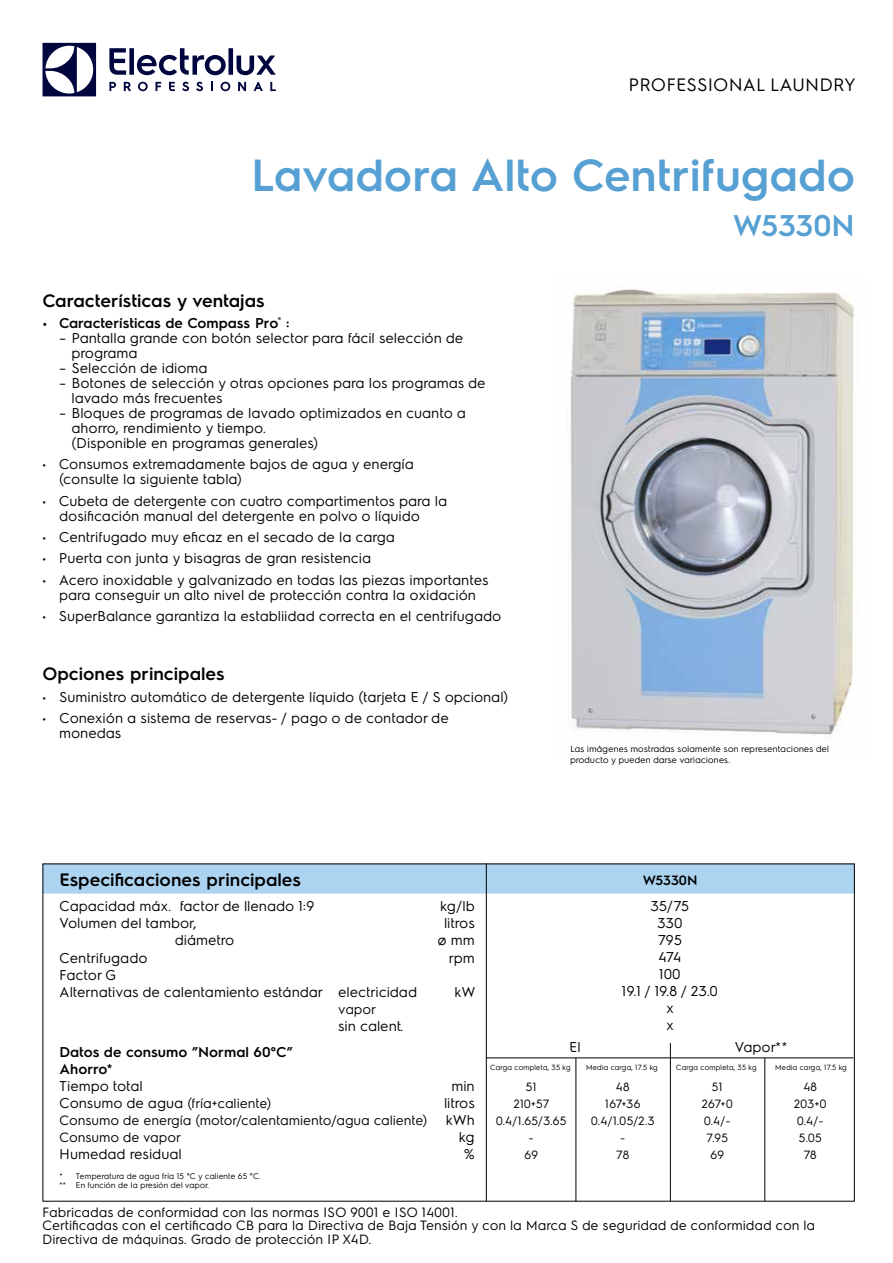
<style>
.page{position:relative;width:893px;height:1263px;background:#fff}
.page>*{position:absolute;margin:0;border:0;box-sizing:border-box;transform-origin:0 0}
.t1{font:600 45px "Electrolux Sans";color:#56a0d3}
.t2{font:600 30px "Electrolux Sans";color:#56a0d3}
.t3{font:600 18px "Electrolux Sans";color:#000}
.t4{font:18px "Electrolux Sans";color:#000}
.t5{font:14.25px/17.1px "Electrolux Sans";color:#000}
.t6{font:600 14.25px/17.1px "Electrolux Sans";color:#000}
.t7{font:13.5px/13.5px "Electrolux Sans";color:#000}
.t8{font:600 13.5px "Electrolux Sans";color:#000}
.t9{font:12px "Electrolux Sans";color:#000}
.t10{font:9px/10.8px "Electrolux Sans";color:#000}
.t11{font:8.25px/8.9px "Electrolux Sans";color:#000}
.t12{font:7.5px "Electrolux Sans";color:#000}
.s1{font-size:14.25px}
</style>
<div class="page">
<svg style="left:43px;top:43px;width:53px;height:53px"></svg>
<svg style="left:109px;top:48px;width:167px;height:27px"></svg>
<svg style="left:270px;top:82px;width:6px;height:9px"></svg>
<svg style="left:221px;top:82px;width:9px;height:9px"></svg>
<svg style="left:211px;top:82px;width:2px;height:9px"></svg>
<svg style="left:196px;top:82px;width:7px;height:9px"></svg>
<svg style="left:182px;top:82px;width:7px;height:9px"></svg>
<svg style="left:169px;top:82px;width:6px;height:9px"></svg>
<svg style="left:156px;top:82px;width:5px;height:9px"></svg>
<svg style="left:138px;top:82px;width:10px;height:9px"></svg>
<svg style="left:124px;top:82px;width:7px;height:9px"></svg>
<svg style="left:109px;top:82px;width:7px;height:9px"></svg>
<svg style="left:254px;top:82px;width:9px;height:9px"></svg>
<svg style="left:238px;top:82px;width:8px;height:9px"></svg>
<img style="left:569px;top:289px;width:286px;height:446px">
<div style="left:45px;top:865px;width:808px;height:28px;background:#acd4f1"></div>
<hr style="left:486px;top:863px;width:1px;height:338px;background:#000">
<hr style="left:486px;top:1057px;width:368px;height:1px;background:#000">
<hr style="left:575px;top:1058px;width:1px;height:143px;background:#000">
<hr style="left:670px;top:1043px;width:1px;height:158px;background:#000">
<hr style="left:764px;top:1058px;width:1px;height:143px;background:#000">
<p class="t4" style="left:629px;top:72px;width:229px">PROFESSIONAL LAUNDRY</p>
<h1 class="t1" style="left:251px;top:143px;width:605px">Lavadora Alto Centrifugado</h1>
<h2 class="t2" style="left:733px;top:204px;width:123px">W5330N</h2>
<p class="t3" style="left:42px;top:288px;width:224px">Características y ventajas</p>
<p class="t6" style="left:42px;top:313px;width:248px">• Características de Compass Pro<sup>®</sup> :</p>
<p class="t5" style="left:72px;top:329px;width:393px;line-height:15px;text-indent:-12px">– Pantalla grande con botón selector para fácil selección de programa</p>
<p class="t5" style="left:59px;top:358px;width:150px">– Selección de idioma</p>
<p class="t5" style="left:72px;top:374px;width:416px;line-height:15px;text-indent:-12px">– Botones de selección y otras opciones para los programas de lavado más frecuentes</p>
<p class="t5" style="left:72px;top:404px;width:396px;line-height:15px;text-indent:-12px">– Bloques de programas de lavado optimizados en cuanto a ahorro, rendimiento y tiempo.<br>(Disponible en programas generales)</p>
<p class="t5" style="left:59px;top:456px;width:356px;line-height:15px;text-indent:-17px">• Consumos extremadamente bajos de agua y energía (consulte la siguiente tabla)</p>
<p class="t5" style="left:59px;top:492px;width:390px;line-height:15px;text-indent:-17px">• Cubeta de detergente con cuatro compartimentos para la dosificación manual del detergente en polvo o líquido</p>
<p class="t5" style="left:42px;top:528px;width:354px">• Centrifugado muy eficaz en el secado de la carga</p>
<p class="t5" style="left:42px;top:549px;width:331px">• Puerta con junta y bisagras de gran resistencia</p>
<p class="t5" style="left:42px;top:571px;width:448px;line-height:15px;text-align:center">• Acero inoxidable y galvanizado en todas las piezas importantes para conseguir un alto nivel de protección contra la oxidación</p>
<p class="t5" style="left:42px;top:607px;width:461px">• SuperBalance garantiza la establiidad correcta en el centrifugado</p>
<p class="t3" style="left:42px;top:661px;width:184px">Opciones principales</p>
<p class="t5" style="left:42px;top:687px;width:468px">• Suministro automático de detergente líquido (tarjeta E / S opcional)</p>
<p class="t5" style="left:59px;top:710px;width:391px;line-height:15px;text-indent:-17px">• Conexión a sistema de reservas- / pago o de contador de monedas</p>
<p class="t3" style="left:60px;top:867px;width:243px">Especificaciones principales</p>
<p class="t5" style="left:60px;top:897px;width:257px">Capacidad máx. factor de llenado 1:9</p>
<p class="t5" style="left:441px;top:897px;width:36px">kg/lb</p>
<p class="t5" style="left:60px;top:914px;width:139px">Volumen del tambor,</p>
<p class="t5" style="left:444px;top:914px;width:32px">litros</p>
<p class="t5" style="left:175px;top:931px;width:61px">diámetro</p>
<p class="t5" style="left:438px;top:931px;width:39px">ø mm</p>
<p class="t5" style="left:60px;top:948px;width:90px">Centrifugado</p>
<p class="t5" style="left:449px;top:948px;width:27px">rpm</p>
<p class="t5" style="left:60px;top:965px;width:359px">Factor G<br>Alternativas de calentamiento estándar electricidad</p>
<p class="t5" style="left:455px;top:982px;width:22px">kW</p>
<p class="t7" style="left:339px;top:1001px;width:39px">vapor</p>
<p class="t5" style="left:339px;top:1016px;width:66px">sin calent.</p>
<p class="t10" style="left:570px;top:743px;width:260px">Las imágenes mostradas solamente son representaciones del producto y pueden darse variaciones.</p>
<p class="t8" style="left:643px;top:871px;width:56px">W5330N</p>
<p class="t5" style="left:622px;top:896px;width:98px;text-align:center">35/75<br>330<br>795<br>474<br>100<br>19.1 / 19.8 / 23.0 x<br>x</p>
<p class="t6" style="left:60px;top:1042px;width:235px">Datos de consumo ”Normal 60°C”<br>Ahorro*</p>
<p class="t5" style="left:60px;top:1076px;width:85px">Tiempo total</p>
<p class="t5" style="left:452px;top:1076px;width:25px">min</p>
<p class="t7" style="left:60px;top:1095px;width:214px"><span class="s1">Consumo de agua</span> (fría+caliente)</p>
<p class="t5" style="left:444px;top:1093px;width:32px">litros</p>
<p class="t7" style="left:60px;top:1112px;width:370px">Consumo de energía (motor/calentamiento/agua caliente)</p>
<p class="t5" style="left:446px;top:1110px;width:30px">kWh</p>
<p class="t7" style="left:60px;top:1130px;width:123px">Consumo de vapor</p>
<p class="t5" style="left:459px;top:1127px;width:17px">kg</p>
<p class="t5" style="left:60px;top:1145px;width:124px">Humedad residual</p>
<p class="t5" style="left:464px;top:1145px;width:12px">%</p>
<p class="t11" style="left:59px;top:1171px;width:203px">* Temperatura de agua fría 15 °C y caliente 65 °C. ** En función de la presión del vapor.</p>
<p class="t5" style="left:569px;top:1038px;width:13px">El</p>
<p class="t5" style="left:735px;top:1038px;width:54px">Vapor**</p>
<p class="t12" style="left:490px;top:1062px;width:82px">Carga completa, 35 kg</p>
<p class="t12" style="left:586px;top:1062px;width:73px">Media carga, 17.5 kg</p>
<p class="t12" style="left:676px;top:1062px;width:82px">Carga completa, 35 kg</p>
<p class="t12" style="left:775px;top:1062px;width:73px">Media carga, 17.5 kg</p>
<p class="t9" style="left:526px;top:1078px;width:13px">51</p>
<p class="t9" style="left:616px;top:1078px;width:16px">48</p>
<p class="t9" style="left:712px;top:1078px;width:13px">51</p>
<p class="t9" style="left:803px;top:1078px;width:16px">48</p>
<p class="t9" style="left:514px;top:1095px;width:38px">210+57</p>
<p class="t9" style="left:605px;top:1095px;width:37px">167+36</p>
<p class="t9" style="left:702px;top:1095px;width:33px">267+0</p>
<p class="t9" style="left:794px;top:1095px;width:34px">203+0</p>
<p class="t9" style="left:496px;top:1112px;width:73px">0.4/1.65/3.65</p>
<p class="t9" style="left:591px;top:1112px;width:65px">0.4/1.05/2.3</p>
<p class="t9" style="left:704px;top:1112px;width:28px">0.4/-</p>
<p class="t9" style="left:797px;top:1112px;width:28px">0.4/-</p>
<p class="t9" style="left:529px;top:1129px;width:7px">-</p>
<p class="t9" style="left:620px;top:1129px;width:7px">-</p>
<p class="t9" style="left:707px;top:1129px;width:23px">7.95</p>
<p class="t9" style="left:799px;top:1129px;width:25px">5.05</p>
<p class="t9" style="left:525px;top:1146px;width:15px">69</p>
<p class="t9" style="left:616px;top:1146px;width:15px">78</p>
<p class="t9" style="left:711px;top:1146px;width:15px">69</p>
<p class="t9" style="left:804px;top:1146px;width:15px">78</p>
<p class="t7" style="left:43px;top:1204px;width:774px">Fabricadas de conformidad con las normas ISO 9001 e ISO 14001.<br>Certificadas con el certificado CB para la Directiva de Baja Tensión y con la Marca S de seguridad de conformidad con la<br>Directiva de máquinas. Grado de protección IP X4D.</p>
</div>
